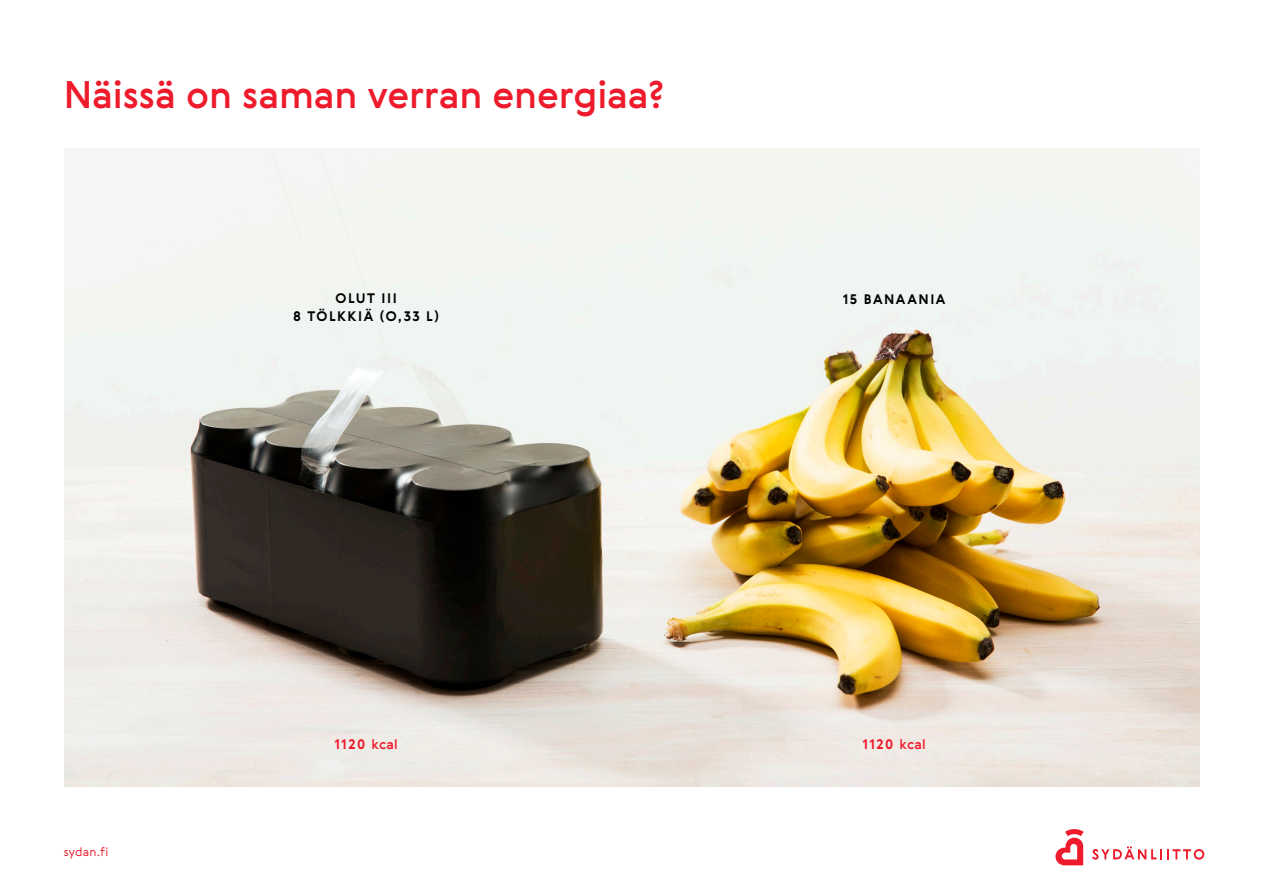
<style>
.page{position:relative;width:1263px;height:893px;background:#fff}
.page>*{position:absolute;margin:0;border:0;box-sizing:border-box;transform-origin:0 0}
.otsikot{font:500 37.5px "Gerbera";letter-spacing:-.005em;color:#ee1b2c}
.pallotekstit_2{font:700 13.5px "Gerbera";letter-spacing:.11em;color:#000001}
.t1{font:700 13.5px "Gerbera";letter-spacing:.095em;color:#ee1b2c}
.t2{font:300 12px "Gerbera";letter-spacing:.015em;color:#ee1b2c}
.s1{font-weight:500}
</style>
<div class="page">
<svg style="left:1055px;top:829px;width:29px;height:36px"></svg>
<svg style="left:1092px;top:846px;width:112px;height:14px"></svg>
<img style="left:64px;top:149px;width:1135px;height:638px">
<p class="otsikot" style="left:64px;top:69px;width:603px">Näissä on saman verran energiaa?</p>
<p class="pallotekstit_2" style="left:335px;top:289px;width:63px">OLUT III</p>
<p class="pallotekstit_2" style="left:293px;top:307px;width:148px">8 TÖLKKIÄ (O,33 L)</p>
<p class="pallotekstit_2" style="left:843px;top:290px;width:104px">15 BANAANIA</p>
<p class="t2" style="left:64px;top:844px;width:46px">sydan.fi</p>
<p class="t1" style="left:334px;top:734px;width:65px">1120 <span class="s1">kcal</span></p>
<p class="t1" style="left:862px;top:734px;width:65px">1120 <span class="s1">kcal</span></p>
</div>
